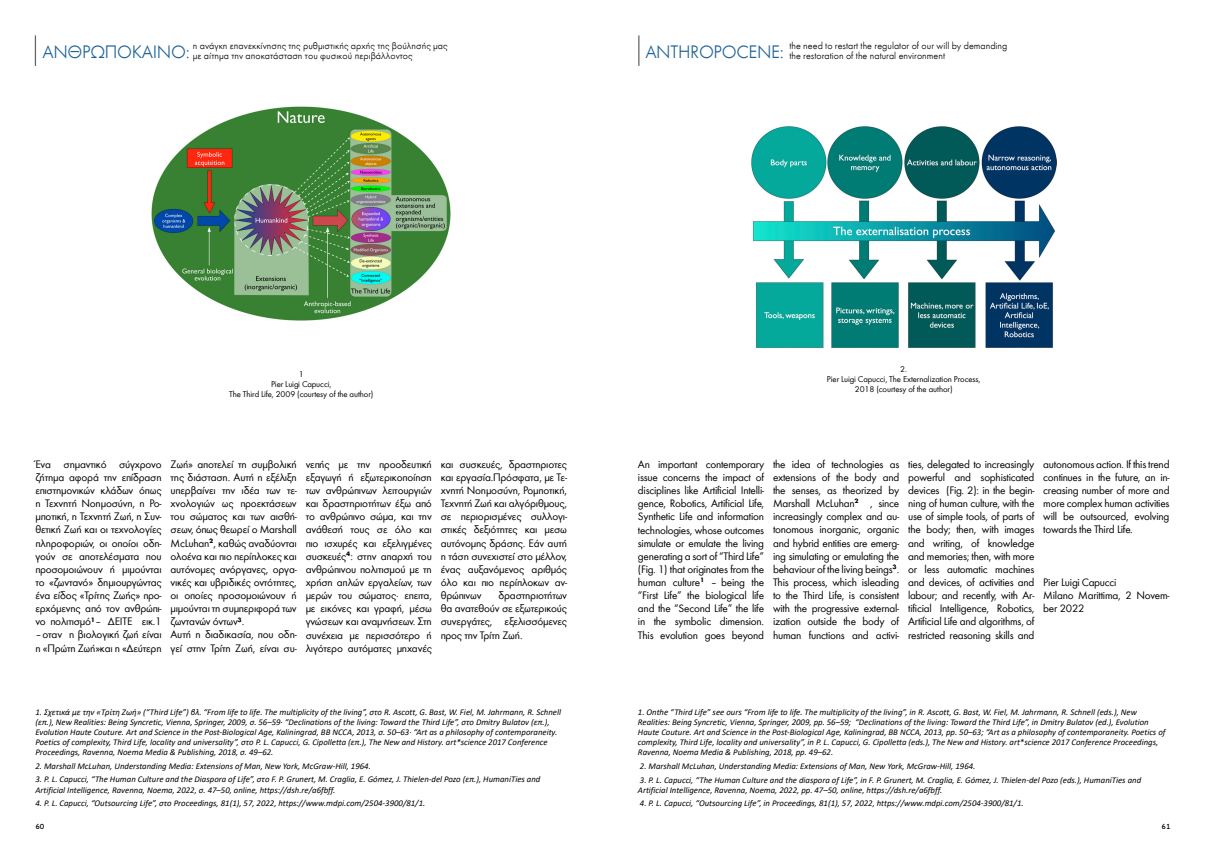
<style>
.page{position:relative;width:1205px;height:851px;background:#fff}
.page>*{position:absolute;margin:0;border:0;box-sizing:border-box;transform-origin:0 0}
.t1{font:300 18.75px "Futura Greek";letter-spacing:-.02em;color:#1e6398}
.t2{font:11.25px/13.1px "Futura Greek";letter-spacing:-.02em;color:#000;text-align:justify}
.t3{font:300 10px/10px "Futura Greek";color:#000}
.t4{font:italic 8.75px/10px "Calibri";color:#000}
.t5{font:8.75px/10px "Futura Greek";letter-spacing:-.01em;color:#000;text-align:center}
.t6{font:500 7.5px "PF Textbook";color:#000}
</style>
<div class="page">
<img style="left:152px;top:106px;width:299px;height:214px">
<img style="left:751px;top:126px;width:305px;height:221px">
<hr style="left:35px;top:35px;width:1px;height:31px;background:#636466">
<hr style="left:638px;top:35px;width:1px;height:31px;background:#636466">
<h1 class="t1" style="left:43px;top:41px;width:149px">ΑΝΘΡΩΠΌΚΑΙΝΟ:</h1>
<p class="t3" style="left:193px;top:40px;width:256px">η ανάγκη επανεκκίνησης της ρυθμιστικής αρχής της βούλησής μας με αίτημα την αποκατάσταση του φυσικού περιβάλλοντος</p>
<h1 class="t1" style="left:645px;top:41px;width:140px">ANTHROPOCENE:</h1>
<p class="t3" style="left:789px;top:40px;width:220px">the need to restart the regulator of our will by demanding the restoration of the natural environment</p>
<p class="t5" style="left:229px;top:369px;width:146px">1<br>Pier Luigi Capucci,<br>The Third Life, 2009 (courtesy of the author)</p>
<p class="t5" style="left:827px;top:364px;width:155px">2.<br>Pier Luigi Capucci, The Externalization Process,<br>2018 (courtesy of the author)</p>
<p class="t2" style="left:35px;top:457px;width:128px">Ένα σημαντικό σύγχρονο ζήτημα αφορά την επίδραση επιστημονικών κλάδων όπως η Τεχνητή Νοημοσύνη, η Ρο&shy;μποτική, η Τεχνητή Ζωή, η Συν&shy;θετική Ζωή και οι τεχνολογίες πληροφοριών, οι οποίοι οδη&shy;γούν σε αποτελέσματα που προσομοιώνουν ή μιμούνται το «ζωντανό» δημιουργώντας ένα είδος «Τρίτης Ζωής» προ&shy;ερχόμενης από τον ανθρώπι&shy;νο πολιτισμό<sup>1</sup>– ΔΕΙΤΕ εικ.1</p>
<p class="t2" style="left:35px;top:628px;width:128px">– οταν η βιολογική ζωή είναι η «Πρώτη Ζωή»και η «Δεύτερη</p>
<p class="t2" style="left:171px;top:457px;width:128px;text-align:left">Ζωή» αποτελεί τη συμβολική της διάσταση. Αυτή η εξέλιξη υπερβαίνει την ιδέα των τε&shy;χνολογιών ως προεκτάσεων του σώματος και των αισθή&shy;σεων, όπως θεωρεί ο Marshall<br>McLuhan<sup>2</sup>, καθώς αναδύονται ολοένα και πιο περίπλοκες και αυτόνομες ανόργανες, οργα&shy;νικές και υβριδικές οντότητες, οι οποίες προσομοιώνουν ή μιμούνται τη συμπεριφορά των ζωντανών όντων<sup>3</sup>.<br>Αυτή η διαδικασία, που οδη&shy;γεί στην Τρίτη Ζωή, είναι συ-</p>
<p class="t2" style="left:306px;top:457px;width:128px">νεπής με την προοδευτική εξαγωγή ή εξωτερικοποίηση των ανθρώπινων λειτουργιών και δραστηριοτήτων έξω από το ανθρώπινο σώμα, και την ανάθεσή τους σε όλο και πιο ισχυρές και εξελιγμένες συσκευές<sup>4</sup>: στην απαρχή του ανθρώπινου πολιτισμού με τη χρήση απλών εργαλείων, των μερών του σώματος· επειτα, με εικόνες και γραφή, μέσω γνώσεων και αναμνήσεων. Στη συνέχεια με περισσότερο ή λιγότερο αυτόματες μηχανές</p>
<p class="t2" style="left:441px;top:457px;width:128px">και συσκευές, δραστηριοτες και εργασία.Πρόσφατα, με Τε&shy;χνητή Νοημοσύνη, Ρομποτική, Τεχνητή Ζωή και αλγόριθμους, σε περιορισμένες συλλογι&shy;στικές δεξιότητες και μεσω αυτόνομης δράσης. Εάν αυτή η τάση συνεχιστεί στο μέλλον, ένας αυξανόμενος αριθμός όλο και πιο περίπλοκων αν&shy;θρώπινων</p>
<p class="t2" style="left:441px;top:589px;width:128px;text-indent:58px">δραστηριοτήτων θα ανατεθούν σε εξωτερικούς συνεργάτες, εξελισσόμενες προς την Τρίτη Ζωή.</p>
<p class="t2" style="left:638px;top:458px;width:128px">An important contemporary issue concerns the impact of disciplines like Artificial Intelli&shy;gence, Robotics, Artificial Life, Synthetic Life and information technologies, whose outcomes simulate or emulate the living generating a sort of “Third Life” (Fig. 1) that originates from the human culture<sup>1</sup> – being the “First Life” the biological life and the “Second Life” the life in the symbolic dimension.<br>This evolution goes beyond</p>
<p class="t2" style="left:773px;top:457px;width:128px">the idea of technologies as extensions of the body and the senses, as theorized by Marshall McLuhan<sup>2</sup> , since increasingly complex and au&shy;tonomous inorganic, organic and hybrid entities are emerg&shy;ing simulating or emulating the behaviour of the living beings<sup>3</sup>.<br>This process, which isleading to the Third Life, is consistent with the progressive external&shy;ization outside the body of human functions and activi-</p>
<p class="t2" style="left:908px;top:457px;width:128px">ties, delegated to increasingly powerful and sophisticated devices (Fig. 2): in the begin&shy;ning of human culture, with the use of simple tools, of parts of the body; then, with images and writing, of knowledge and memories; then, with more or less automatic machines and devices, of activities and labour; and recently, with Ar&shy;tificial Intelligence, Robotics, Artificial Life and algorithms, of restricted reasoning skills and</p>
<p class="t2" style="left:1043px;top:457px;width:128px">autonomous action. If this trend continues in the future, an in&shy;creasing number of more and more complex human activities will be outsourced, evolving towards the Third Life.</p>
<p class="t2" style="left:1043px;top:576px;width:128px;text-align:left">Pier Luigi Capucci<br>Milano Marittima, 2 Novem&shy;ber 2022</p>
<p class="t4" style="left:35px;top:707px;width:527px">1. Σχετικά με την «Τρίτη Ζωή» (“Third Life”) βλ. “From life to life. The multiplicity of the living”, στο R. Ascott, G. Bast, W. Fiel, M. Jahrmann, R. Schnell (επ.), New Realities: Being Syncretic, Vienna, Springer, 2009, σ. 56–59· “Declinations of the living: Toward the Third Life”, στο Dmitry Bulatov (επ.), Evolution Haute Couture. Art and Science in the Post-Biological Age, Kaliningrad, BB NCCA, 2013, σ. 50–63· “Art as a philosophy of contemporaneity.<br>Poetics of complexity, Third Life, locality and universality”, στο P. L. Capucci, G. Cipolletta (επ.), The New and History. art*science 2017 Conference Proceedings, Ravenna, Noema Media &amp; Publishing, 2018, σ. 49–62.</p>
<p class="t4" style="left:35px;top:760px;width:337px">2. Marshall McLuhan, Understanding Media: Extensions of Man, New York, McGraw-Hill, 1964.</p>
<p class="t4" style="left:35px;top:774px;width:506px">3. P. L. Capucci, “The Human Culture and the Diaspora of Life”, στο F. P. Grunert, M. Craglia, E. Gómez, J. Thielen-del Pozo (επ.), HumaniTies and<br>Artificial Intelligence, Ravenna, Noema, 2022, σ. 47–50, online, https://dsh.re/a6fbff.</p>
<p class="t4" style="left:35px;top:797px;width:391px">4. P. L. Capucci, “Outsourcing Life”, στο Proceedings, 81(1), 57, 2022, https://www.mdpi.com/2504-3900/81/1.</p>
<p class="t4" style="left:638px;top:707px;width:529px">1. Onthe “Third Life” see ours “From life to life. The multiplicity of the living”, in R. Ascott, G. Bast, W. Fiel, M. Jahrmann, R. Schnell (eds.), New Realities: Being Syncretic, Vienna, Springer, 2009, pp. 56–59; “Declinations of the living: Toward the Third Life”, in Dmitry Bulatov (ed.), Evolution Haute Couture. Art and Science in the Post-Biological Age, Kaliningrad, BB NCCA, 2013, pp. 50–63; “Art as a philosophy of contemporaneity. Poetics of complexity, Third Life, locality and universality”, in P. L. Capucci, G. Cipolletta (eds.), The New and History. art*science 2017 Conference Proceedings, Ravenna, Noema Media &amp; Publishing, 2018, pp. 49–62.</p>
<p class="t4" style="left:640px;top:760px;width:337px">2. Marshall McLuhan, Understanding Media: Extensions of Man, New York, McGraw-Hill, 1964.</p>
<p class="t4" style="left:638px;top:774px;width:505px">3. P. L. Capucci, “The Human Culture and the diaspora of Life”, in F. P. Grunert, M. Craglia, E. Gómez, J. Thielen-del Pozo (eds.), HumaniTies and<br>Artificial Intelligence, Ravenna, Noema, 2022, pp. 47–50, online, https://dsh.re/a6fbff.</p>
<p class="t4" style="left:640px;top:797px;width:385px">4. P. L. Capucci, “Outsourcing Life”, in Proceedings, 81(1), 57, 2022, https://www.mdpi.com/2504-3900/81/1.</p>
<p class="t6" style="left:35px;top:822px;width:11px">60</p>
<p class="t6" style="left:1161px;top:822px;width:11px">61</p>
</div>
